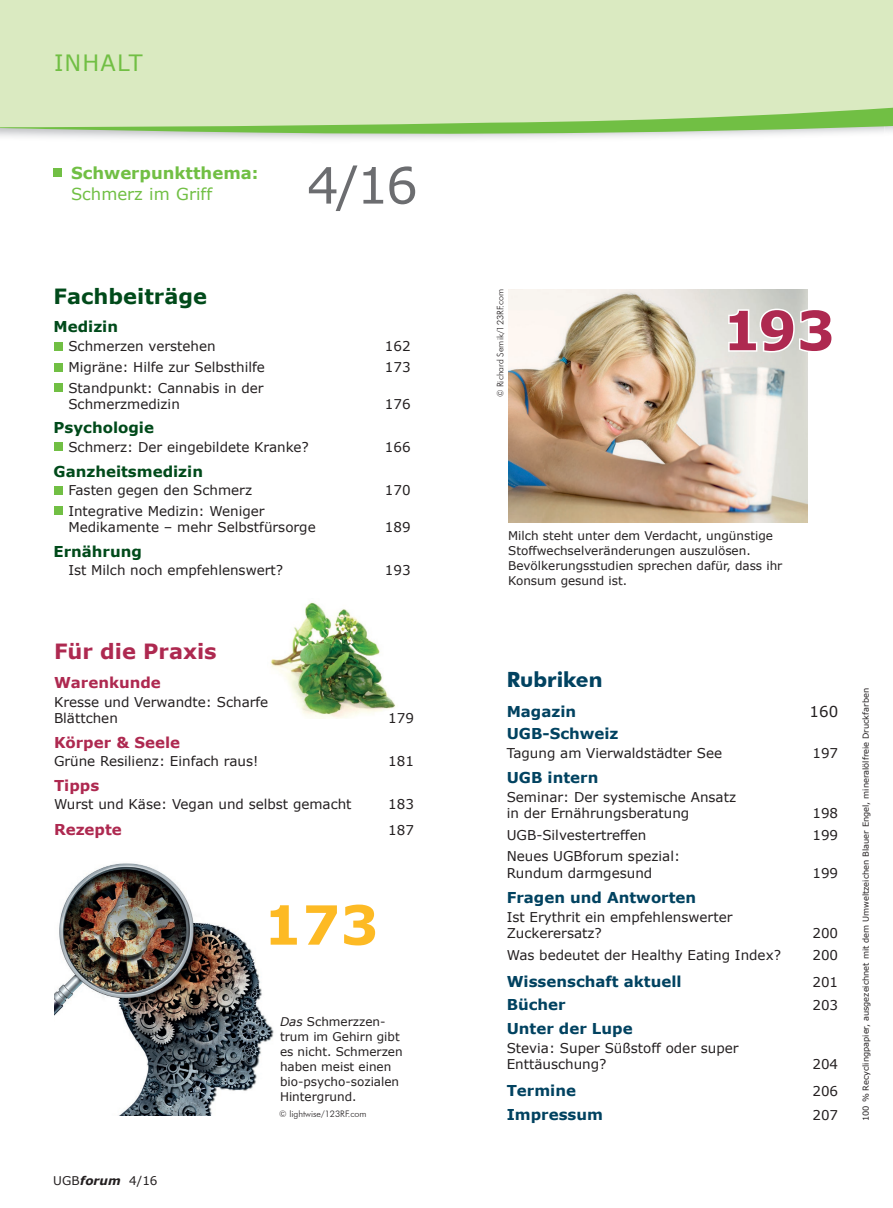
<style>
.page{position:relative;width:893px;height:1208px;background:#fff}
.page>*{position:absolute;margin:0;border:0;box-sizing:border-box;transform-origin:0 0}
.t1{font:700 54px "Verdana";color:#ae2950}
.t2{font:700 54px "Verdana";color:#fdba24}
.t3{font:50.1px "Verdana";color:#6c6d70}
.t4{font:22.5px "Verdana";letter-spacing:.05em;color:#71bf44}
.t5{font:700 21px "Verdana";color:#004a1a}
.t6{font:700 21px "Verdana";color:#ae2950}
.t7{font:700 21px "Futura BT";color:#014260}
.t8{font:700 16.5px "Verdana";color:#71bf44}
.t9{font:16.5px "Verdana";color:#71bf44}
.t10{font:700 15px "Verdana";color:#014260}
.t11{font:700 15px "Verdana";color:#004a1a}
.t12{font:700 15px "Verdana";color:#ae2950}
.t13{font:15px "Verdana";color:#231f20}
.t14{font:13.5px/16.5px "Verdana";color:#231f20}
.t15{font:12px/15px "Verdana";color:#231f20}
.t16{font:300 9px "Futura BT";color:#231f20}
.t17{font:8.25px "Verdana";color:#231f20}
.s1{font-style:italic}
.s2{font-weight:700;font-style:italic}
</style>
<div class="page">
<img style="left:270px;top:602px;width:126px;height:116px">
<div style="left:0;top:0;width:858px;height:108px;background:#daeac1"></div>
<div style="left:858px;top:0;width:35px;height:115px;background:#daeac1"></div>
<svg style="left:0;top:108px;width:893px;height:29px;background:#b9da9e"></svg>
<div style="left:54px;top:342px;width:9px;height:8px;background:#71bf44"></div>
<div style="left:54px;top:363px;width:9px;height:9px;background:#71bf44"></div>
<div style="left:54px;top:383px;width:9px;height:9px;background:#71bf44"></div>
<div style="left:54px;top:442px;width:9px;height:9px;background:#71bf44"></div>
<div style="left:54px;top:486px;width:9px;height:9px;background:#71bf44"></div>
<div style="left:54px;top:507px;width:9px;height:8px;background:#71bf44"></div>
<img style="left:508px;top:289px;width:300px;height:233px">
<svg style="left:727px;top:307px;width:81px;height:47px"></svg>
<img style="left:54px;top:863px;width:220px;height:252px">
<svg style="left:268px;top:901px;width:6px;height:47px"></svg>
<div style="left:54px;top:169px;width:8px;height:8px;background:#71bf44"></div>
<h3 class="t4" style="left:54px;top:48px;width:90px">INHALT</h3>
<p class="t8" style="left:71px;top:161px;width:189px">Schwerpunktthema:</p>
<p class="t9" style="left:71px;top:183px;width:143px">Schmerz im Griff</p>
<h2 class="t3" style="left:307px;top:151px;width:112px">4/16</h2>
<h3 class="t5" style="left:54px;top:281px;width:155px">Fachbeiträge</h3>
<p class="t11" style="left:54px;top:316px;width:66px">Medizin</p>
<p class="t14" style="left:68px;top:338px;width:149px">Schmerzen verstehen</p>
<p class="t14" style="left:385px;top:338px;width:27px">162</p>
<p class="t14" style="left:68px;top:358px;width:198px">Migräne: Hilfe zur Selbsthilfe</p>
<p class="t14" style="left:385px;top:358px;width:27px">173</p>
<p class="t14" style="left:68px;top:379px;width:197px">Standpunkt: Cannabis in der<br>Schmerzmedizin</p>
<p class="t14" style="left:385px;top:396px;width:27px">176</p>
<p class="t11" style="left:54px;top:417px;width:102px">Psychologie</p>
<p class="t14" style="left:68px;top:439px;width:242px">Schmerz: Der eingebildete Kranke?</p>
<p class="t14" style="left:385px;top:439px;width:27px">166</p>
<p class="t11" style="left:54px;top:460px;width:151px">Ganzheitsmedizin</p>
<p class="t14" style="left:68px;top:482px;width:185px">Fasten gegen den Schmerz</p>
<p class="t14" style="left:385px;top:482px;width:27px">170</p>
<p class="t14" style="left:68px;top:502px;width:249px">Integrative Medizin: Weniger<br>Medikamente – mehr Selbstfürsorge</p>
<p class="t14" style="left:385px;top:519px;width:27px">189</p>
<p class="t11" style="left:54px;top:541px;width:90px">Ernährung</p>
<p class="t14" style="left:68px;top:562px;width:216px">Ist Milch noch empfehlenswert?</p>
<p class="t14" style="left:385px;top:562px;width:27px">193</p>
<h3 class="t6" style="left:54px;top:637px;width:164px">Für die Praxis</h3>
<p class="t12" style="left:54px;top:672px;width:108px">Warenkunde</p>
<p class="t14" style="left:54px;top:693px;width:216px">Kresse und Verwandte: Scharfe<br>Blättchen</p>
<p class="t14" style="left:388px;top:710px;width:27px">179</p>
<p class="t12" style="left:54px;top:731px;width:128px">Körper &amp; Seele</p>
<p class="t14" style="left:54px;top:753px;width:206px">Grüne Resilienz: Einfach raus!</p>
<p class="t14" style="left:388px;top:753px;width:27px">181</p>
<p class="t12" style="left:54px;top:774px;width:47px">Tipps</p>
<p class="t14" style="left:54px;top:796px;width:299px">Wurst und Käse: Vegan und selbst gemacht</p>
<p class="t14" style="left:388px;top:796px;width:27px">183</p>
<p class="t12" style="left:54px;top:819px;width:69px">Rezepte</p>
<p class="t14" style="left:388px;top:822px;width:27px">187</p>
<h1 class="t2" style="left:264px;top:886px;width:117px">173</h1>
<p class="t15" style="left:280px;top:1014px;width:124px"><span class="s1">Das</span> Schmerzzen&shy;trum im Gehirn gibt es nicht. Schmerzen haben meist einen bio-psycho-sozialen<br>Hintergrund.</p>
<p class="t15" style="left:53px;top:1173px;width:106px">UGB<span class="s2">forum</span> 4/16</p>
<p class="t16" style="left:279px;top:1108px;width:89px">© lightwise/123RF.com</p>
<p class="t16" style="left:495px;top:397px;width:110px;rotate:-90deg">© Richard Semik/123RF.com</p>
<h1 class="t1" style="left:723px;top:292px;width:114px">193</h1>
<p class="t15" style="left:508px;top:528px;width:276px">Milch steht unter dem Verdacht, ungünstige Stoffwechselveränderungen auszulösen.<br>Bevölkerungsstudien sprechen dafür, dass ihr Konsum gesund ist.</p>
<h3 class="t7" style="left:507px;top:666px;width:97px">Rubriken</h3>
<p class="t10" style="left:507px;top:701px;width:71px">Magazin</p>
<p class="t13" style="left:810px;top:701px;width:30px">160</p>
<p class="t10" style="left:507px;top:723px;width:113px">UGB-Schweiz</p>
<p class="t14" style="left:507px;top:744px;width:217px">Tagung am Vierwaldstädter See</p>
<p class="t14" style="left:812px;top:744px;width:27px">197</p>
<p class="t10" style="left:507px;top:767px;width:93px">UGB intern</p>
<p class="t14" style="left:507px;top:788px;width:231px">Seminar: Der systemische Ansatz in der Ernährungsberatung</p>
<p class="t14" style="left:812px;top:805px;width:27px">198</p>
<p class="t14" style="left:507px;top:826px;width:141px">UGB-Silvestertreffen</p>
<p class="t14" style="left:812px;top:826px;width:27px">199</p>
<p class="t14" style="left:507px;top:848px;width:175px">Neues UGBforum spezial:<br>Rundum darmgesund</p>
<p class="t14" style="left:812px;top:864px;width:27px">199</p>
<p class="t10" style="left:507px;top:887px;width:191px">Fragen und Antworten</p>
<p class="t14" style="left:507px;top:908px;width:227px">Ist Erythrit ein empfehlenswerter<br>Zuckerersatz?</p>
<p class="t14" style="left:812px;top:925px;width:27px">200</p>
<p class="t14" style="left:507px;top:946px;width:276px">Was bedeutet der Healthy Eating Index?</p>
<p class="t14" style="left:812px;top:946px;width:27px">200</p>
<p class="t10" style="left:507px;top:970px;width:177px">Wissenschaft aktuell</p>
<p class="t14" style="left:812px;top:973px;width:27px">201</p>
<p class="t10" style="left:507px;top:994px;width:61px">Bücher</p>
<p class="t14" style="left:812px;top:997px;width:27px">203</p>
<p class="t10" style="left:507px;top:1018px;width:127px">Unter der Lupe</p>
<p class="t14" style="left:507px;top:1039px;width:233px">Stevia: Super Süßstoff oder super<br>Enttäuschung?</p>
<p class="t14" style="left:812px;top:1056px;width:27px">204</p>
<p class="t10" style="left:507px;top:1080px;width:71px">Termine</p>
<p class="t14" style="left:812px;top:1082px;width:27px">206</p>
<p class="t10" style="left:507px;top:1103px;width:98px">Impressum</p>
<p class="t14" style="left:812px;top:1106px;width:27px">207</p>
<p class="t17" style="left:860px;top:1121px;width:435px;rotate:-90deg">100 % Recyclingpapier, ausgezeichnet mit dem Umweltzeichen Blauer Engel, mineralölfreie Druckfarben</p>
</div>
